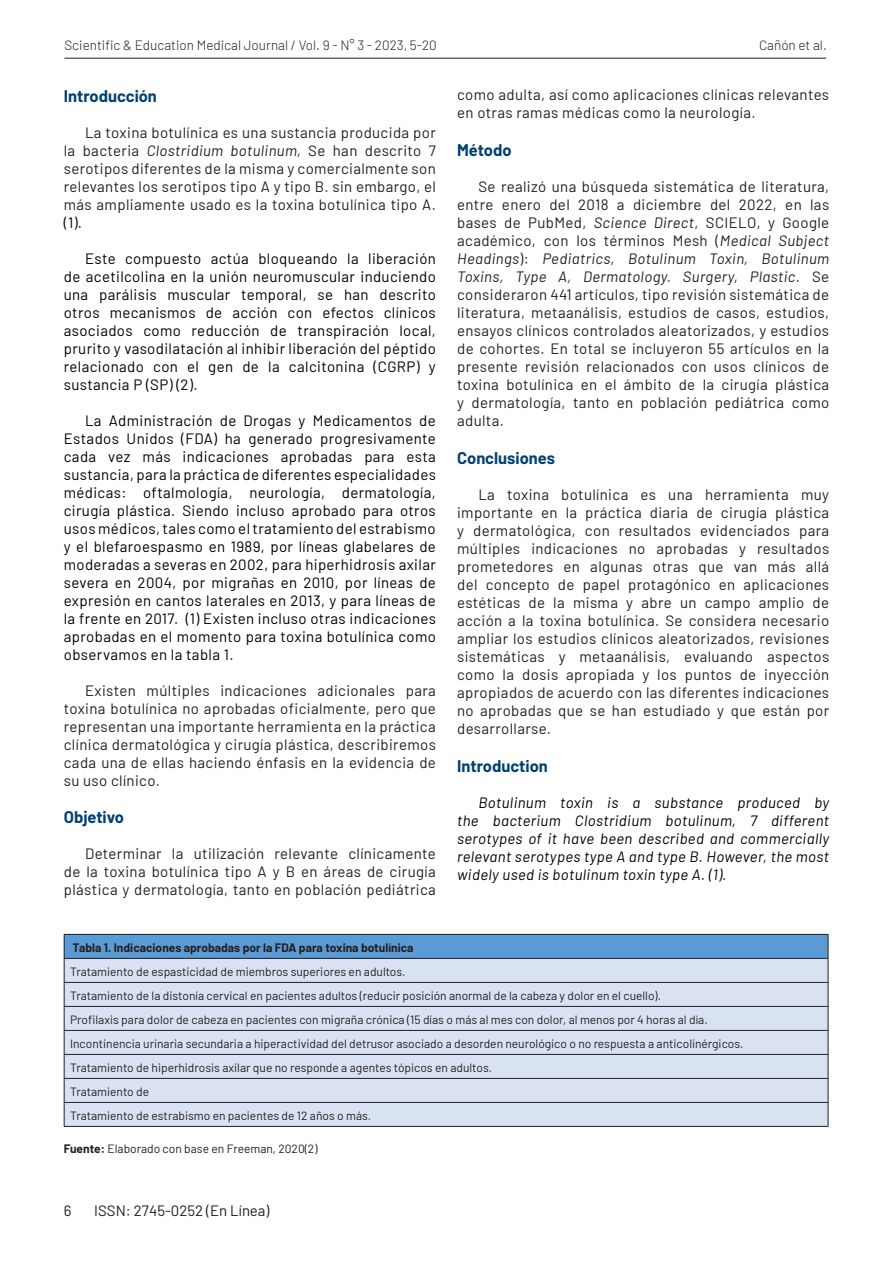
<style>
.page{position:relative;width:893px;height:1263px;background:#fff}
.page>*{position:absolute;margin:0;border:0;box-sizing:border-box;transform-origin:0 0}
.Titulo_primer_nivel{font:700 16.5px "Barlow";color:#004071}
.BODY{font:15px/18px "Barlow";letter-spacing:.025em;color:#231f20;text-align:justify}
.BODY-2{font:15px/18px "Barlow";letter-spacing:.025em;color:#000;text-align:justify}
.BODY-3{font:italic 15px/18px "Barlow";letter-spacing:.025em;color:#000;text-align:justify}
.BODY-4{font:15px "Barlow";color:#231f20}
.t1{font:300 13.5px "Barlow";color:#231f20}
.Tabla_cuerpo_de_text{font:12px "Barlow";color:#231f20}
.Tabla_cuerpo_de_text-2{font:700 12px "Barlow";color:#231f20}
.s1{font-style:italic}
.s2{color:#000}
.s3{font-weight:700}
</style>
<div class="page">
<hr style="left:64px;top:58px;width:762px;height:1px;background:#231f20">
<div style="left:64px;top:934px;width:764px;height:24px;background:#5b9bd5"></div>
<div style="left:65px;top:959px;width:763px;height:167px;background:#d9e2f3"></div>
<hr style="left:64px;top:934px;width:764px;height:1px;background:#231f20">
<hr style="left:64px;top:958px;width:764px;height:1px;background:#231f20">
<hr style="left:64px;top:982px;width:764px;height:1px;background:#231f20">
<hr style="left:64px;top:1006px;width:764px;height:1px;background:#231f20">
<hr style="left:64px;top:1030px;width:764px;height:1px;background:#231f20">
<hr style="left:64px;top:1054px;width:764px;height:1px;background:#231f20">
<hr style="left:64px;top:1078px;width:764px;height:1px;background:#231f20">
<hr style="left:64px;top:1102px;width:764px;height:1px;background:#231f20">
<svg style="left:64px;top:935px;width:1px;height:191px"></svg>
<svg style="left:828px;top:935px;width:1px;height:191px"></svg>
<hr style="left:64px;top:1126px;width:764px;height:1px;background:#231f20">
<p class="t1" style="left:64px;top:36px;width:374px">Scientific &amp; Education Medical Journal / Vol. 9 - N° 3 - 2023, 5-20</p>
<p class="t1" style="left:759px;top:36px;width:69px">Cañón et al.</p>
<p class="Titulo_primer_nivel" style="left:64px;top:83px;width:95px">Introducción</p>
<p class="BODY" style="left:64px;top:122px;width:374px;text-indent:21px">La toxina botulínica es una sustancia producida por la bacteria <span class="s1">Clostridium botulinum,</span> Se han descrito 7 serotipos diferentes de la misma y comercialmente son relevantes los serotipos tipo A y tipo B. sin embargo, el más ampliamente usado es la toxina botulínica tipo A. <span class="s2">(1).</span></p>
<p class="BODY-2" style="left:64px;top:248px;width:374px;text-indent:21px">Este compuesto actúa bloqueando la liberación de acetilcolina en la unión neuromuscular induciendo una parálisis muscular temporal, se han descrito otros mecanismos de acción con efectos clínicos asociados como reducción de transpiración local, prurito y vasodilatación al inhibir liberación del péptido relacionado con el gen de la calcitonina (CGRP) y sustancia P (SP) (2).</p>
<p class="BODY-2" style="left:64px;top:410px;width:374px;text-indent:21px">La Administración de Drogas y Medicamentos de Estados Unidos (FDA) ha generado progresivamente cada vez más indicaciones aprobadas para esta sustancia, para la práctica de diferentes especialidades médicas: oftalmología, neurología, dermatología, cirugía plástica. Siendo incluso aprobado para otros usos médicos, tales como el tratamiento del estrabismo y el blefaroespasmo en 1989, por líneas glabelares de moderadas a severas en 2002, para hiperhidrosis axilar severa en 2004, por migrañas en 2010, por líneas de expresión en cantos laterales en 2013, y para líneas de la frente en 2017. (1) Existen incluso otras indicaciones aprobadas en el momento para toxina botulínica como observamos en la tabla 1.</p>
<p class="BODY" style="left:64px;top:680px;width:374px;text-indent:21px">Existen múltiples indicaciones adicionales para toxina botulínica no aprobadas oficialmente, pero que representan una importante herramienta en la práctica clínica dermatológica y cirugía plástica, describiremos cada una de ellas haciendo énfasis en la evidencia de su uso clínico.</p>
<p class="Titulo_primer_nivel" style="left:64px;top:805px;width:62px">Objetivo</p>
<p class="BODY" style="left:64px;top:844px;width:374px;text-indent:21px">Determinar la utilización relevante clínicamente de la toxina botulínica tipo A y B en áreas de cirugía plástica y dermatología, tanto en población pediátrica</p>
<p class="BODY" style="left:457px;top:84px;width:374px">como adulta, así como aplicaciones clínicas relevantes en otras ramas médicas como la neurología.</p>
<p class="Titulo_primer_nivel" style="left:457px;top:138px;width:56px">Método</p>
<p class="BODY" style="left:457px;top:176px;width:374px;text-indent:21px">Se realizó una búsqueda sistemática de literatura, entre enero del 2018 a diciembre del 2022, en las bases de PubMed, <span class="s1">Science Direct</span>, SCIELO, y Google académico, con los términos Mesh (<span class="s1">Medical Subject Headings</span>): <span class="s1">Pediatrics, Botulinum Toxin, Botulinum Toxins, Type A, Dermatology. Surgery, Plastic</span>. Se consideraron 441 artículos, tipo revisión sistemática de literatura, metaanálisis, estudios de casos, estudios, ensayos clínicos controlados aleatorizados, y estudios de cohortes. En total se incluyeron 55 artículos en la presente revisión relacionados con usos clínicos de toxina botulínica en el ámbito de la cirugía plástica y dermatología, tanto en población pediátrica como adulta.</p>
<p class="Titulo_primer_nivel" style="left:457px;top:445px;width:99px">Conclusiones</p>
<p class="BODY" style="left:457px;top:484px;width:374px;text-indent:21px">La toxina botulínica es una herramienta muy importante en la práctica diaria de cirugía plástica y dermatológica, con resultados evidenciados para múltiples indicaciones no aprobadas y resultados prometedores en algunas otras que van más allá del concepto de papel protagónico en aplicaciones estéticas de la misma y abre un campo amplio de acción a la toxina botulínica. Se considera necesario ampliar los estudios clínicos aleatorizados, revisiones sistemáticas y metaanálisis, evaluando aspectos como la dosis apropiada y los puntos de inyección apropiados de acuerdo con las diferentes indicaciones no aprobadas que se han estudiado y que están por desarrollarse.</p>
<p class="Titulo_primer_nivel" style="left:457px;top:753px;width:92px">Introduction</p>
<p class="BODY-3" style="left:457px;top:792px;width:374px;text-indent:21px">Botulinum toxin is a substance produced by the bacterium Clostridium botulinum, 7 different serotypes of it have been described and commercially relevant serotypes type A and type B. However, the most widely used is botulinum toxin type A. (1).</p>
<p class="Tabla_cuerpo_de_text-2" style="left:73px;top:939px;width:343px">Tabla 1. Indicaciones aprobadas por la FDA para toxina botulínica</p>
<p class="Tabla_cuerpo_de_text" style="left:70px;top:963px;width:337px">Tratamiento de espasticidad de miembros superiores en adultos.</p>
<p class="Tabla_cuerpo_de_text" style="left:70px;top:987px;width:592px">Tratamiento de la distonía cervical en pacientes adultos (reducir posición anormal de la cabeza y dolor en el cuello).</p>
<p class="Tabla_cuerpo_de_text" style="left:70px;top:1011px;width:639px">Profilaxis para dolor de cabeza en pacientes con migraña crónica (15 días o más al mes con dolor, al menos por 4 horas al día.</p>
<p class="Tabla_cuerpo_de_text" style="left:70px;top:1035px;width:675px">Incontinencia urinaria secundaria a hiperactividad del detrusor asociado a desorden neurológico o no respuesta a anticolinérgicos.</p>
<p class="Tabla_cuerpo_de_text" style="left:70px;top:1059px;width:423px">Tratamiento de hiperhidrosis axilar que no responde a agentes tópicos en adultos.</p>
<p class="Tabla_cuerpo_de_text" style="left:70px;top:1083px;width:81px">Tratamiento de</p>
<p class="Tabla_cuerpo_de_text" style="left:70px;top:1107px;width:303px">Tratamiento de estrabismo en pacientes de 12 años o más.</p>
<p class="Tabla_cuerpo_de_text" style="left:64px;top:1140px;width:255px"><span class="s3">Fuente:</span> Elaborado con base en Freeman, 2020(2)</p>
<p class="BODY" style="left:64px;top:1200px;width:9px">6</p>
<p class="BODY-4" style="left:94px;top:1200px;width:177px">ISSN: 2745-0252 (En Línea)</p>
</div>
